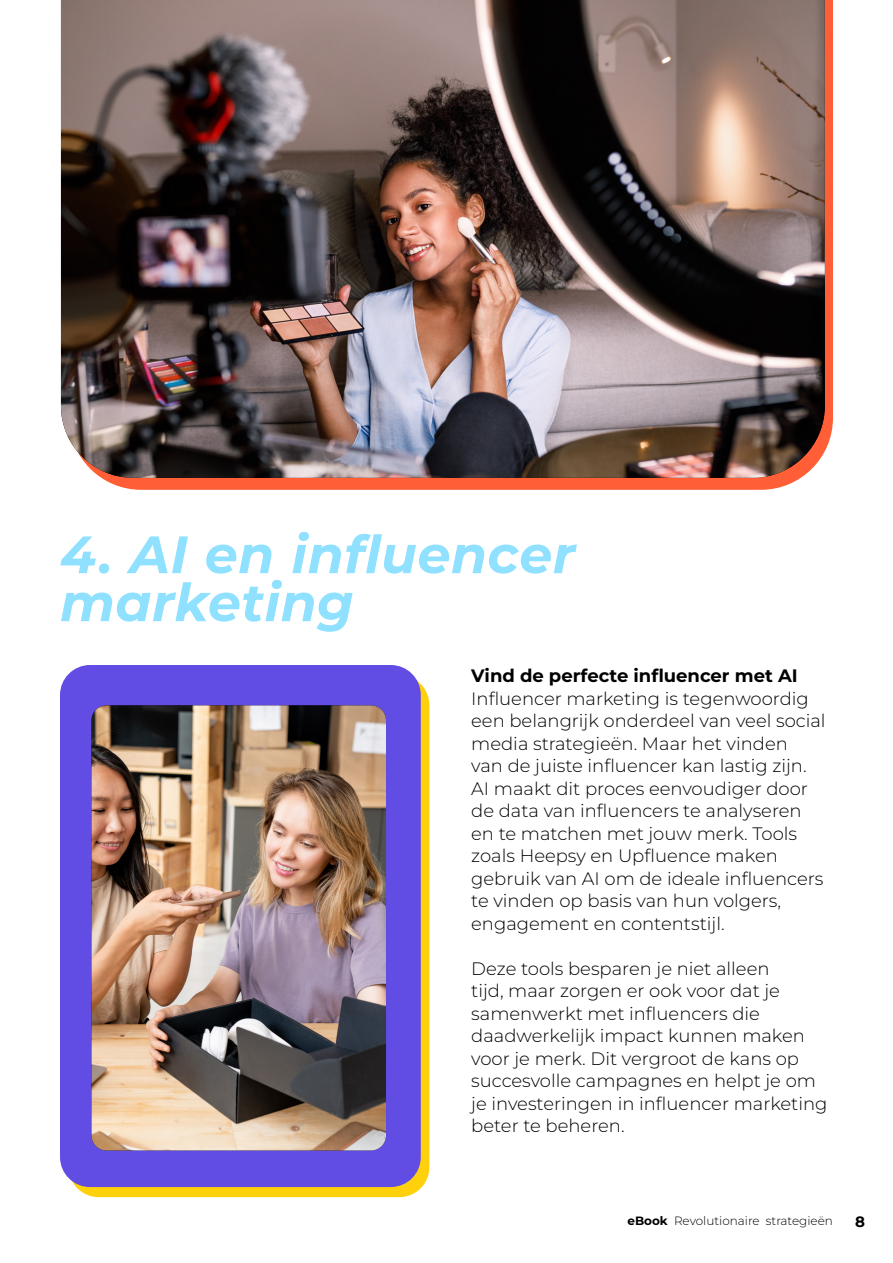
<style>
.page{position:relative;width:893px;height:1263px;background:#fff}
.page>*{position:absolute;margin:0;border:0;box-sizing:border-box;transform-origin:0 0}
.t1{font:italic 700 52.5px/48px "Montserrat";letter-spacing:.005em;color:#8fe1ff}
.t2{font:300 18px/22.5px "Montserrat";color:#000}
.t3{font:700 18px "Montserrat";color:#000}
.t4{font:700 15px "Montserrat";color:#000}
.t5{font:300 12px "Montserrat";color:#000}
.s1{font-weight:700}
</style>
<div class="page">
<div style="left:69px;top:675px;width:360px;height:522px;background:#ffd10d;border-radius:30px"></div>
<svg style="left:102px;top:0;width:731px;height:490px;background:#ff6c47"></svg>
<img style="left:61px;top:0;width:764px;height:478px">
<div style="left:60px;top:665px;width:361px;height:522px;background:#614de3;border-radius:30px"></div>
<img style="left:92px;top:705px;width:294px;height:445px">
<h1 class="t1" style="left:60px;top:529px;width:517px">4. AI en influencer marketing</h1>
<p class="t3" style="left:471px;top:664px;width:328px">Vind de perfecte influencer met AI</p>
<p class="t2" style="left:471px;top:687px;width:356px">Influencer marketing is tegenwoordig een belangrijk onderdeel van veel social media strategieën. Maar het vinden<br>van de juiste influencer kan lastig zijn.<br>AI maakt dit proces eenvoudiger door de data van influencers te analyseren en te matchen met jouw merk. Tools zoals Heepsy en Upfluence maken gebruik van AI om de ideale influencers te vinden op basis van hun volgers, engagement en contentstijl.</p>
<p class="t2" style="left:471px;top:958px;width:358px">Deze tools besparen je niet alleen<br>tijd, maar zorgen er ook voor dat je samenwerkt met influencers die daadwerkelijk impact kunnen maken voor je merk. Dit vergroot de kans op succesvolle campagnes en helpt je om je investeringen in influencer marketing beter te beheren.</p>
<p class="t5" style="left:627px;top:1215px;width:207px"><span class="s1">eBook</span> Revolutionaire strategieën</p>
<p class="t4" style="left:855px;top:1215px;width:11px">8</p>
</div>
